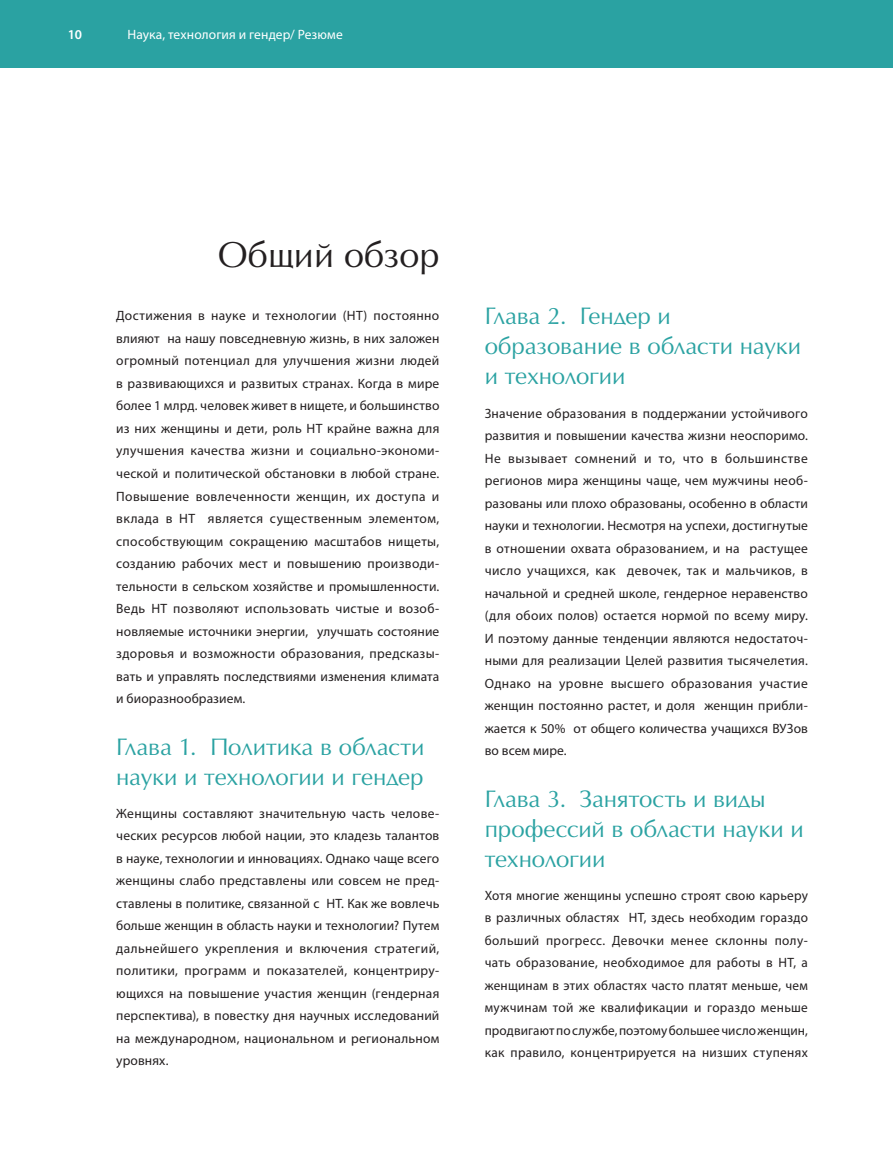
<style>
.page{position:relative;width:893px;height:1149px;background:#fff}
.page>*{position:absolute;margin:0;border:0;box-sizing:border-box;transform-origin:0 0}
.aa_texte_fer{font:36px "AG Opus HR";color:#231f20}
.ae_intertitre1{font:24px/30px "AG Opus HR";letter-spacing:-.005em;color:#2aa2a2}
.aa_texte_fer-2{font:13.5px/22.5px "Myriad Pro";letter-spacing:.015em;color:#231f20;text-align:justify}
.t1{font:13.5px "Myriad Pro";letter-spacing:.005em;color:#fff}
.t2{font:600 13.5px "Myriad Pro";color:#fff}
</style>
<div class="page">
<div style="left:0;top:0;width:893px;height:68px;background:#2aa2a2"></div>
<p class="t2" style="left:68px;top:26px;width:16px">10</p>
<p class="t1" style="left:128px;top:26px;width:217px">Наука, технология и гендер/ Резюме</p>
<p class="aa_texte_fer" style="left:218px;top:234px;width:223px">Общий обзор</p>
<p class="aa_texte_fer-2" style="left:116px;top:304px;width:325px">Достижения в науке и технологии (НТ) постоянно влияют на нашу повседневную жизнь, в них заложен огромный потенциал для улучшения жизни людей в развивающихся и развитых странах. Когда в мире более 1 млрд. человек живет в нищете, и большинство из них женщины и дети, роль НТ крайне важна для улучшения качества жизни и социально-экономи&shy;ческой и политической обстановки в любой стране.<br>Повышение вовлеченности женщин, их доступа и вклада в НТ является существенным элементом, способствующим сокращению масштабов нищеты, созданию рабочих мест и повышению производи&shy;тельности в сельском хозяйстве и промышленности.<br>Ведь НТ позволяют использовать чистые и возоб&shy;новляемые источники энергии, улучшать состояние здоровья и возможности образования, предсказы&shy;вать и управлять последствиями изменения климата и биоразнообразием.</p>
<p class="ae_intertitre1" style="left:116px;top:731px;width:310px">Глава 1. Политика в области науки и технологии и гендер</p>
<p class="aa_texte_fer-2" style="left:116px;top:801px;width:325px">Женщины составляют значительную часть челове&shy;ческих ресурсов любой нации, это кладезь талантов в науке, технологии и инновациях. Однако чаще всего женщины слабо представлены или совсем не пред&shy;ставлены в политике, связанной с НТ. Как же вовлечь больше женщин в область науки и технологии? Путем дальнейшего укрепления и включения стратегий, политики, программ и показателей, концентриру&shy;ющихся на повышение участия женщин (гендерная перспектива), в повестку дня научных исследований на международном, национальном и региональном уровнях.</p>
<p class="ae_intertitre1" style="left:485px;top:301px;width:318px">Глава 2. Гендер и образование в области науки и технологии</p>
<p class="aa_texte_fer-2" style="left:485px;top:401px;width:325px">Значение образования в поддержании устойчивого развития и повышении качества жизни неоспоримо.<br>Не вызывает сомнений и то, что в большинстве регионов мира женщины чаще, чем мужчины необ&shy;разованы или плохо образованы, особенно в области науки и технологии. Несмотря на успехи, достигнутые в отношении охвата образованием, и на растущее число учащихся, как девочек, так и мальчиков, в начальной и средней школе, гендерное неравенство (для обоих полов) остается нормой по всему миру.<br>И поэтому данные тенденции являются недостаточ&shy;ными для реализации Целей развития тысячелетия.<br>Однако на уровне высшего образования участие женщин постоянно растет, и доля женщин прибли&shy;жается к 50% от общего количества учащихся ВУЗов во всем мире.</p>
<p class="ae_intertitre1" style="left:485px;top:783px;width:321px">Глава 3. Занятость и виды профессий в области науки и технологии</p>
<p class="aa_texte_fer-2" style="left:485px;top:883px;width:325px">Хотя многие женщины успешно строят свою карьеру в различных областях НТ, здесь необходим гораздо больший прогресс. Девочки менее склонны полу&shy;чать образование, необходимое для работы в НТ, а женщинам в этих областях часто платят меньше, чем мужчинам той же квалификации и гораздо меньше продвигаютпослужбе,поэтомубольшеечисложенщин, как правило, концентрируется на низших ступенях</p>
</div>
